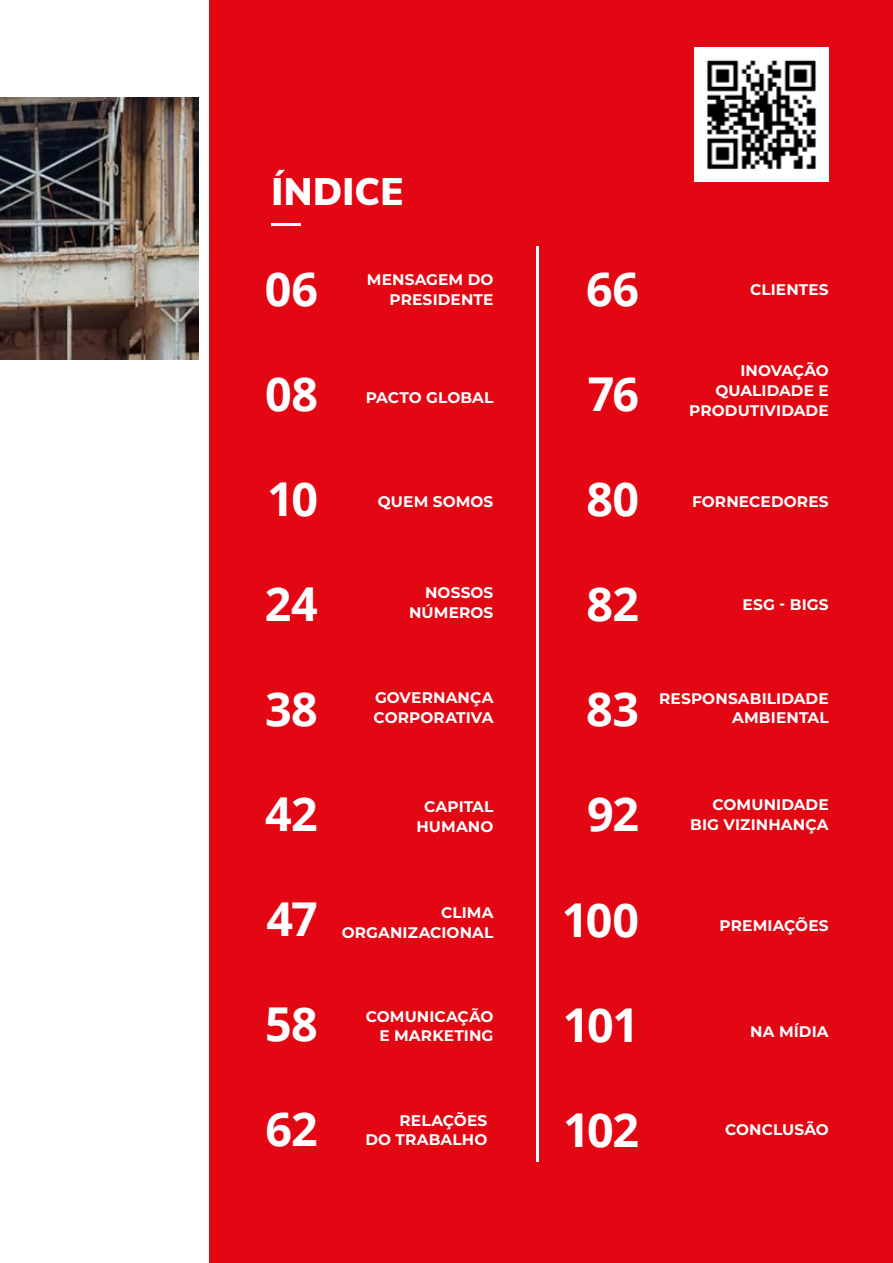
<style>
.page{position:relative;width:893px;height:1263px;background:#fff}
.page>*{position:absolute;margin:0;border:0;box-sizing:border-box;transform-origin:0 0}
.t1{font:700 46.65px "Open Sans";letter-spacing:-.015em;color:#fff}
.t2{font:900 37.5px "Muli";letter-spacing:.005em;color:#fff}
.t3{font:700 15.3px/19.5px "Montserrat";letter-spacing:.01em;color:#fff;text-align:right}
</style>
<div class="page">
<div style="left:209px;top:0;width:684px;height:1263px;background:#e30613"></div>
<hr style="left:271px;top:223px;width:30px;height:3px;background:#fff">
<hr style="left:536px;top:246px;width:3px;height:916px;background:#fff">
<img style="left:0;top:98px;width:198px;height:262px">
<img style="left:694px;top:47px;width:135px;height:135px">
<h2 class="t2" style="left:271px;top:164px;width:133px">ÍNDICE</h2>
<h1 class="t1" style="left:265px;top:256px;width:55px">06</h1>
<h1 class="t1" style="left:586px;top:256px;width:54px">66</h1>
<p class="t3" style="left:367px;top:269px;width:128px">MENSAGEM DO<br>PRESIDENTE</p>
<p class="t3" style="left:750px;top:279px;width:80px">CLIENTES</p>
<h1 class="t1" style="left:265px;top:361px;width:54px">08</h1>
<p class="t3" style="left:366px;top:387px;width:129px">PACTO GLOBAL</p>
<h1 class="t1" style="left:588px;top:361px;width:53px">76</h1>
<p class="t3" style="left:689px;top:360px;width:141px">INOVAÇÃO<br>QUALIDADE E<br>PRODUTIVIDADE</p>
<h1 class="t1" style="left:267px;top:466px;width:52px">10</h1>
<h1 class="t1" style="left:586px;top:466px;width:54px">80</h1>
<p class="t3" style="left:378px;top:491px;width:117px">QUEM SOMOS</p>
<p class="t3" style="left:692px;top:491px;width:138px">FORNECEDORES</p>
<h1 class="t1" style="left:265px;top:571px;width:55px">24</h1>
<p class="t3" style="left:409px;top:582px;width:86px">NOSSOS<br>NÚMEROS</p>
<p class="t3" style="left:743px;top:594px;width:88px">ESG - BIGS</p>
<h1 class="t1" style="left:587px;top:572px;width:54px">82</h1>
<h1 class="t1" style="left:265px;top:676px;width:54px">38</h1>
<p class="t3" style="left:374px;top:687px;width:121px;text-align:left">GOVERNANÇA<br>CORPORATIVA</p>
<h1 class="t1" style="left:586px;top:677px;width:54px">83</h1>
<p class="t3" style="left:659px;top:688px;width:171px">RESPONSABILIDADE<br>AMBIENTAL</p>
<h1 class="t1" style="left:265px;top:781px;width:54px">42</h1>
<p class="t3" style="left:416px;top:796px;width:79px;text-align:center">CAPITAL<br>HUMANO</p>
<h1 class="t1" style="left:587px;top:782px;width:53px">92</h1>
<p class="t3" style="left:690px;top:794px;width:140px">COMUNIDADE<br>BIG VIZINHANÇA</p>
<h1 class="t1" style="left:266px;top:886px;width:53px">47</h1>
<p class="t3" style="left:342px;top:902px;width:153px">CLIMA<br>ORGANIZACIONAL</p>
<h1 class="t1" style="left:562px;top:887px;width:79px">100</h1>
<p class="t3" style="left:720px;top:915px;width:111px">PREMIAÇÕES</p>
<h1 class="t1" style="left:265px;top:991px;width:54px">58</h1>
<p class="t3" style="left:366px;top:1006px;width:129px">COMUNICAÇÃO<br>E MARKETING</p>
<h1 class="t1" style="left:563px;top:992px;width:78px">101</h1>
<p class="t3" style="left:750px;top:1021px;width:80px">NA MÍDIA</p>
<h1 class="t1" style="left:266px;top:1096px;width:54px">62</h1>
<p class="t3" style="left:365px;top:1110px;width:123px">RELAÇÕES<br>DO TRABALHO</p>
<h1 class="t1" style="left:563px;top:1097px;width:78px">102</h1>
<p class="t3" style="left:725px;top:1119px;width:105px">CONCLUSÃO</p>
</div>
